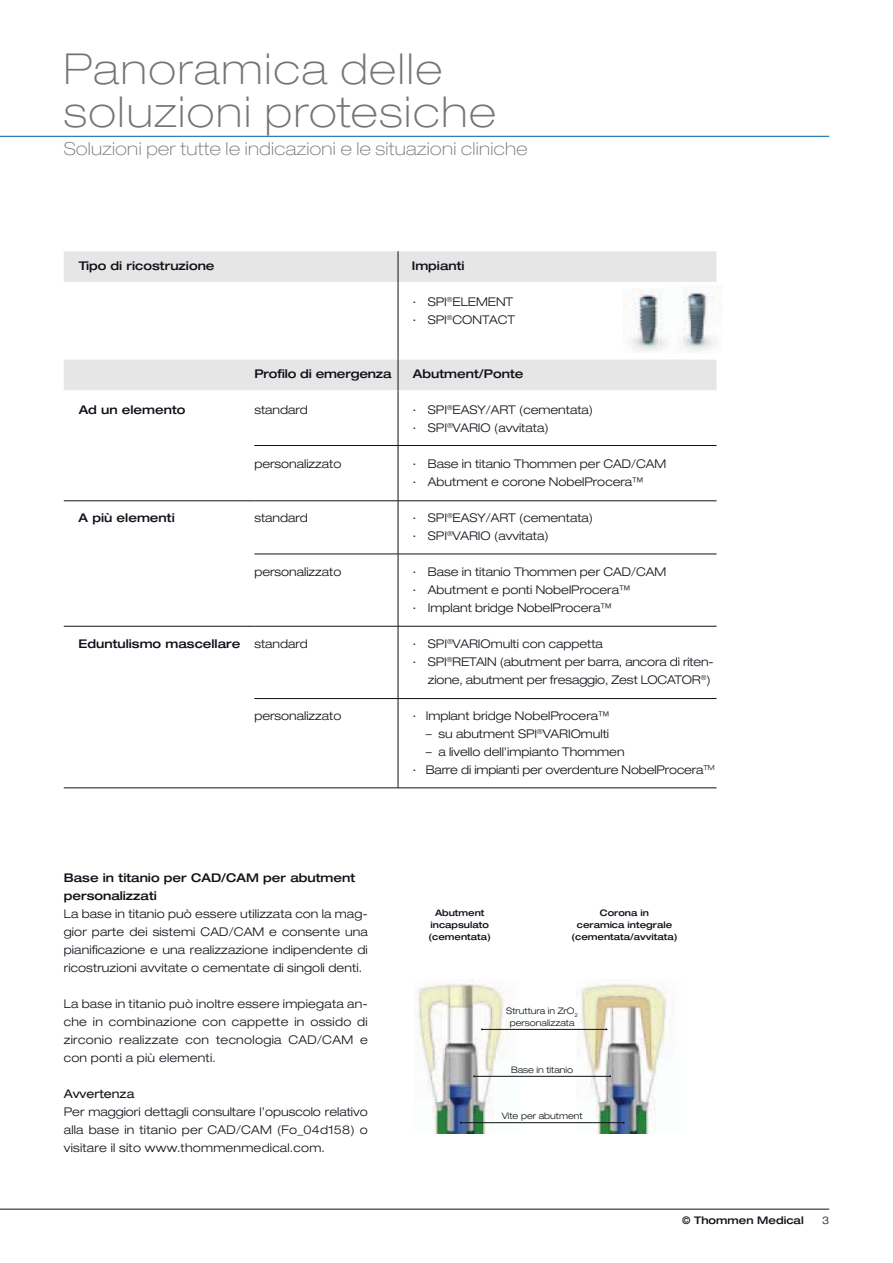
<style>
.page{position:relative;width:893px;height:1263px;background:#fff}
.page>*{position:absolute;margin:0;border:0;box-sizing:border-box;transform-origin:0 0}
.t1{font:100 expanded 42.75px/42.8px "Helvetica Neue";letter-spacing:.045em;color:#727578}
.t2{font:100 expanded 18px "Helvetica Neue";letter-spacing:.02em;color:#727578}
.t3{font:300 expanded 12px/18px "Helvetica Neue";color:#0e1219}
.t4{font:500 expanded 12px/18px "Helvetica Neue";color:#0e1219}
.t5{font:expanded 12px "Helvetica Neue";color:#0e1219}
.t6{font:500 expanded 10.5px "Helvetica Neue";color:#0e1219}
.t7{font:300 expanded 10.5px "Helvetica Neue";color:#0e1219}
.t8{font:500 expanded 9px/12px "Helvetica Neue";color:#0e1219;text-align:center}
.t9{font:300 expanded 9px/12px "Helvetica Neue";color:#0e1219;text-align:center}
.s1{font-weight:300}
</style>
<div class="page">
<hr style="left:0;top:136px;width:829px;height:1px;background:#005fa4">
<hr style="left:0;top:1209px;width:829px;height:1px;background:#0e1219">
<svg style="left:64px;top:251px;width:652px;height:139px"></svg>
<hr style="left:398px;top:446px;width:1px;height:55px;background:#0e1219">
<hr style="left:398px;top:501px;width:1px;height:53px;background:#0e1219">
<hr style="left:398px;top:554px;width:1px;height:72px;background:#0e1219">
<hr style="left:398px;top:626px;width:1px;height:72px;background:#0e1219">
<hr style="left:398px;top:699px;width:1px;height:89px;background:#0e1219">
<hr style="left:398px;top:698px;width:318px;height:1px;background:#0e1219">
<hr style="left:64px;top:626px;width:190px;height:1px;background:#0e1219">
<hr style="left:398px;top:554px;width:318px;height:1px;background:#0e1219">
<hr style="left:64px;top:500px;width:190px;height:1px;background:#0e1219">
<hr style="left:254px;top:445px;width:144px;height:1px;background:#0e1219">
<hr style="left:398px;top:445px;width:318px;height:1px;background:#0e1219">
<hr style="left:254px;top:554px;width:144px;height:1px;background:#0e1219">
<hr style="left:254px;top:698px;width:144px;height:1px;background:#0e1219">
<hr style="left:398px;top:626px;width:318px;height:1px;background:#0e1219">
<hr style="left:398px;top:500px;width:318px;height:1px;background:#0e1219">
<hr style="left:398px;top:390px;width:1px;height:55px;background:#0e1219">
<hr style="left:398px;top:251px;width:1px;height:31px;background:#0e1219">
<hr style="left:398px;top:282px;width:1px;height:78px;background:#0e1219">
<hr style="left:398px;top:360px;width:1px;height:30px;background:#0e1219">
<hr style="left:64px;top:787px;width:334px;height:1px;background:#0e1219">
<hr style="left:398px;top:787px;width:318px;height:1px;background:#0e1219">
<hr style="left:254px;top:500px;width:144px;height:1px;background:#0e1219">
<hr style="left:254px;top:626px;width:144px;height:1px;background:#0e1219">
<img style="left:577px;top:983px;width:97px;height:151px">
<img style="left:414px;top:979px;width:104px;height:155px">
<hr style="left:474px;top:1076px;width:136px;height:1px;background:#0e1219">
<hr style="left:482px;top:1029px;width:124px;height:1px;background:#0e1219">
<hr style="left:461px;top:1122px;width:163px;height:1px;background:#0e1219">
<h1 class="t1" style="left:64px;top:52px;width:433px">Panoramica delle soluzioni protesiche</h1>
<h2 class="t2" style="left:64px;top:142px;width:465px">Soluzioni per tutte le indicazioni e le situazioni cliniche</h2>
<p class="t4" style="left:79px;top:257px;width:137px">Tipo di ricostruzione</p>
<p class="t4" style="left:412px;top:257px;width:54px">Impianti</p>
<p class="t3" style="left:413px;top:293px;width:104px">· SPI<sup>®</sup>ELEMENT · SPI<sup>®</sup>CONTACT</p>
<p class="t4" style="left:254px;top:365px;width:139px">Profilo di emergenza</p>
<p class="t4" style="left:413px;top:365px;width:112px">Abutment/Ponte</p>
<p class="t4" style="left:79px;top:401px;width:108px">Ad un elemento</p>
<p class="t3" style="left:254px;top:401px;width:55px">standard</p>
<p class="t3" style="left:413px;top:401px;width:182px">· SPI<sup>®</sup>EASY/ART (cementata) · SPI<sup>®</sup>VARIO (avvitata)</p>
<p class="t3" style="left:254px;top:455px;width:89px">personalizzato</p>
<p class="t3" style="left:413px;top:455px;width:255px">· Base in titanio Thommen per CAD/CAM · Abutment e corone NobelProcera™</p>
<p class="t4" style="left:79px;top:509px;width:98px">A più elementi</p>
<p class="t3" style="left:254px;top:509px;width:55px">standard</p>
<p class="t3" style="left:413px;top:509px;width:182px">· SPI<sup>®</sup>EASY/ART (cementata) · SPI<sup>®</sup>VARIO (avvitata)</p>
<p class="t3" style="left:254px;top:563px;width:89px">personalizzato</p>
<p class="t3" style="left:413px;top:563px;width:255px">· Base in titanio Thommen per CAD/CAM · Abutment e ponti NobelProcera™<br>· Implant bridge NobelProcera™</p>
<p class="t4" style="left:79px;top:635px;width:231px">Eduntulismo mascellare <span class="s1">standard</span></p>
<p class="t3" style="left:413px;top:635px;width:191px">· SPI<sup>®</sup>VARIOmulti con cappetta</p>
<p class="t3" style="left:413px;top:653px;width:303px">· SPI<sup>®</sup>RETAIN (abutment per barra, ancora di riten-</p>
<p class="t3" style="left:428px;top:671px;width:284px">zione, abutment per fresaggio, Zest LOCATOR<sup>®</sup>)</p>
<p class="t3" style="left:254px;top:707px;width:89px">personalizzato</p>
<p class="t3" style="left:413px;top:707px;width:199px">· Implant bridge NobelProcera™</p>
<p class="t3" style="left:426px;top:725px;width:185px">– su abutment SPI<sup>®</sup>VARIOmulti</p>
<p class="t3" style="left:413px;top:743px;width:303px;text-indent:13px">– a livello dell’impianto Thommen<br>· Barre di impianti per overdenture NobelProcera<sup>TM</sup></p>
<p class="t4" style="left:64px;top:869px;width:293px">Base in titanio per CAD/CAM per abutment personalizzati</p>
<p class="t3" style="left:64px;top:905px;width:306px;text-align:justify">La base in titanio può essere utilizzata con la mag&shy;gior parte dei sistemi CAD/CAM e consente una pianificazione e una realizzazione indipendente di ricostruzioni avvitate o cementate di singoli denti.</p>
<p class="t3" style="left:64px;top:995px;width:306px;text-align:justify">La base in titanio può inoltre essere impiegata an&shy;che in combinazione con cappette in ossido di zirconio realizzate con tecnologia CAD/CAM e con ponti a più elementi.</p>
<p class="t5" style="left:64px;top:1089px;width:72px">Avvertenza</p>
<p class="t3" style="left:64px;top:1103px;width:306px;text-align:justify">Per maggiori dettagli consultare l’opuscolo relativo alla base in titanio per CAD/CAM (Fo_04d158) o visitare il sito www.thommenmedical.com.</p>
<p class="t8" style="left:428px;top:907px;width:64px">Abutment incapsulato (cementata)</p>
<p class="t8" style="left:571px;top:907px;width:108px">Corona in<br>ceramica integrale (cementata/avvitata)</p>
<p class="t9" style="left:506px;top:1005px;width:73px">Struttura in ZrO<sub>2 </sub>personalizzata</p>
<p class="t9" style="left:511px;top:1064px;width:64px">Base in titanio</p>
<p class="t9" style="left:502px;top:1111px;width:83px">Vite per abutment</p>
<p class="t6" style="left:682px;top:1216px;width:123px">© Thommen Medical</p>
<p class="t7" style="left:822px;top:1216px;width:9px">3</p>
</div>
